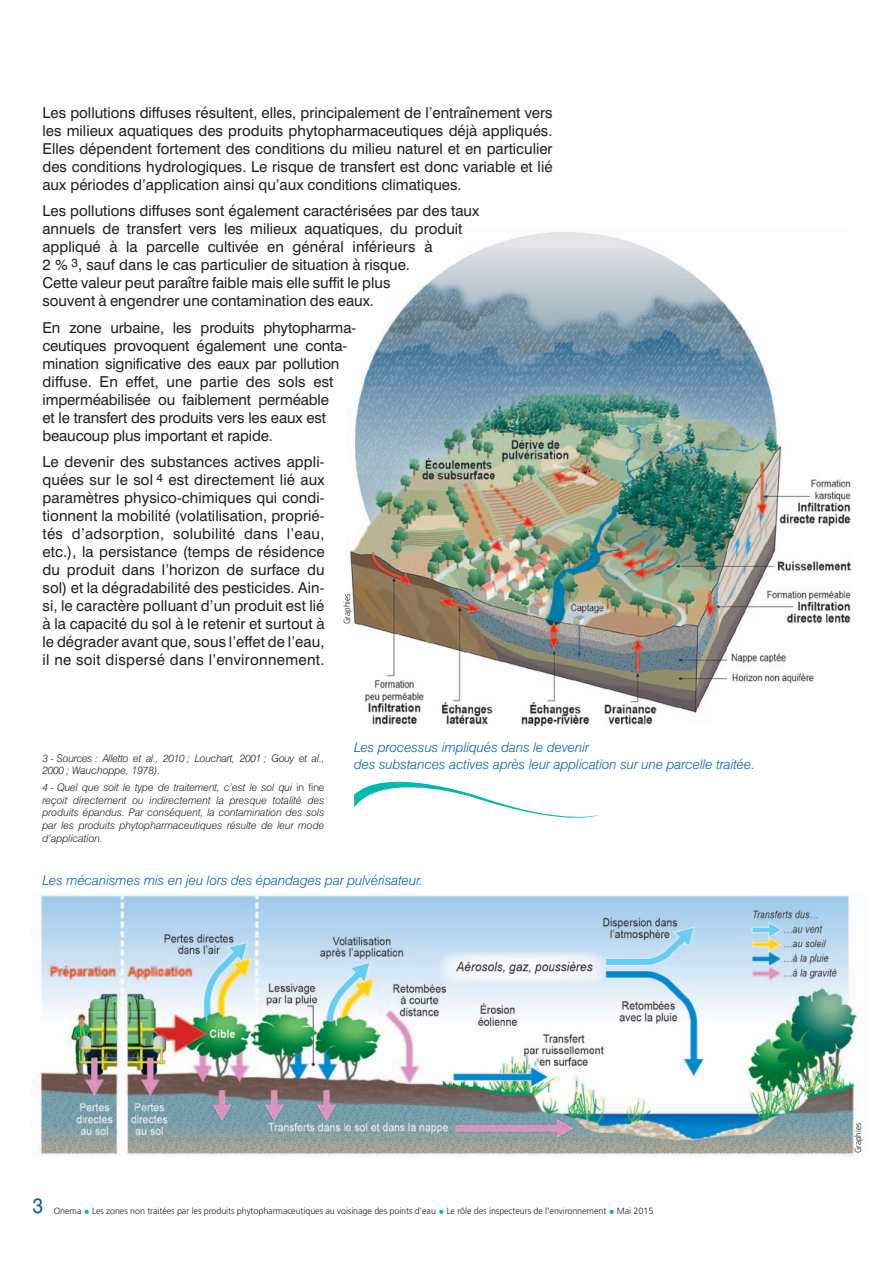
<style>
.page{position:relative;width:893px;height:1263px;background:#fff}
.page>*{position:absolute;margin:0;border:0;box-sizing:border-box;transform-origin:0 0}
.t1{font:21px "Swiss 721 BT";color:#0160ae;scale:.9 1}
.t2{font:15px/18px "Swiss 721 BT";color:#231f20;text-align:justify}
.t3{font:italic 300 13.5px/16.2px "Swiss 721 BT";color:#0160ae}
.t4{font:italic 300 10.5px/12.6px "Swiss 721 BT";color:#231f20;text-align:justify}
.t5{font:italic 300 10.5px/12.6px "Swiss 721 BT";letter-spacing:-.02em;color:#231f20}
.t6{font:300 9px "Frutiger";letter-spacing:-.01em;color:#231f20}
.t7{font:300 9px "Frutiger";letter-spacing:-.01em;color:#231f20;scale:.9 1}
.s1{font-style:normal}
.s2{font-size:12px;color:#03b9ac}
</style>
<div class="page">
<img style="left:348px;top:232px;width:503px;height:493px">
<img style="left:37px;top:895px;width:822px;height:262px">
<svg style="left:354px;top:781px;width:246px;height:37px"></svg>
<p class="t2" style="left:42px;top:103px;width:512px">Les pollutions diffuses résultent, elles, principalement de l’entraînement vers les milieux aquatiques des produits phytopharmaceutiques déjà appliqués.<br>Elles dépendent fortement des conditions du milieu naturel et en particulier des conditions hydrologiques. Le risque de transfert est donc variable et lié aux périodes d’application ainsi qu’aux conditions climatiques.</p>
<p class="t2" style="left:42px;top:202px;width:438px;text-align:left">Les pollutions diffuses sont également caractérisées par des taux annuels de transfert vers les milieux aquatiques, du produit appliqué à la parcelle cultivée en général inférieurs à<br>2 % <sup>3</sup>, sauf dans le cas particulier de situation à risque.<br>Cette valeur peut paraître faible mais elle suffit le plus<br>souvent à engendrer une contamination des eaux.</p>
<p class="t2" style="left:42px;top:318px;width:315px;text-align:left">En zone urbaine, les produits phytopharma&shy;ceutiques provoquent également une conta&shy;mination significative des eaux par pollution diffuse. En effet, une partie des sols est imperméabilisée ou faiblement perméable<br>et le transfert des produits vers les eaux est beaucoup plus important et rapide.</p>
<p class="t2" style="left:42px;top:453px;width:284px">Le devenir des substances actives appli&shy;quées sur le sol <sup>4</sup> est directement lié aux paramètres physico-chimiques qui condi&shy;tionnent la mobilité (volatilisation, proprié&shy;tés d’adsorption, solubilité dans l’eau, etc.), la persistance (temps de résidence du produit dans l’horizon de surface du sol) et la dégradabilité des pesticides. Ain&shy;si, le caractère polluant d’un produit est lié à la capacité du sol à le retenir et surtout à le dégrader avant que, sous l’effet de l’eau, il ne soit dispersé dans l’environnement.</p>
<p class="t7" style="left:342px;top:624px;width:35px;rotate:-90deg">Graphies</p>
<p class="t5" style="left:43px;top:752px;width:283px">3 - Sources : Alletto et al., 2010 ; Louchart, 2001 ; Gouy et al.,<br>2000 ; Wauchoppe, 1978).</p>
<p class="t4" style="left:43px;top:781px;width:283px">4 - Quel que soit le type de traitement, c’est le sol qui <span class="s1">in fine </span>reçoit directement ou indirectement la presque totalité des produits épandus. Par conséquent, la contamination des sols par les produits phytopharmaceutiques résulte de leur mode d’application.</p>
<p class="t3" style="left:354px;top:739px;width:402px">Les processus impliqués dans le devenir<br>des substances actives après leur application sur une parcelle traitée.</p>
<p class="t3" style="left:43px;top:872px;width:382px">Les mécanismes mis en jeu lors des épandages par pulvérisateur.</p>
<h1 class="t1" style="left:33px;top:1193px;width:13px">3</h1>
<p class="t6" style="left:54px;top:1206px;width:601px">Onema <span class="s2">•</span> Les zones non traitées par les produits phytopharmaceutiques au voisinage des points d’eau <span class="s2">•</span> Le rôle des inspecteurs de l’environnement <span class="s2">•</span> Mai 2015</p>
<p class="t7" style="left:853px;top:1153px;width:35px;rotate:-90deg">Graphies</p>
</div>
